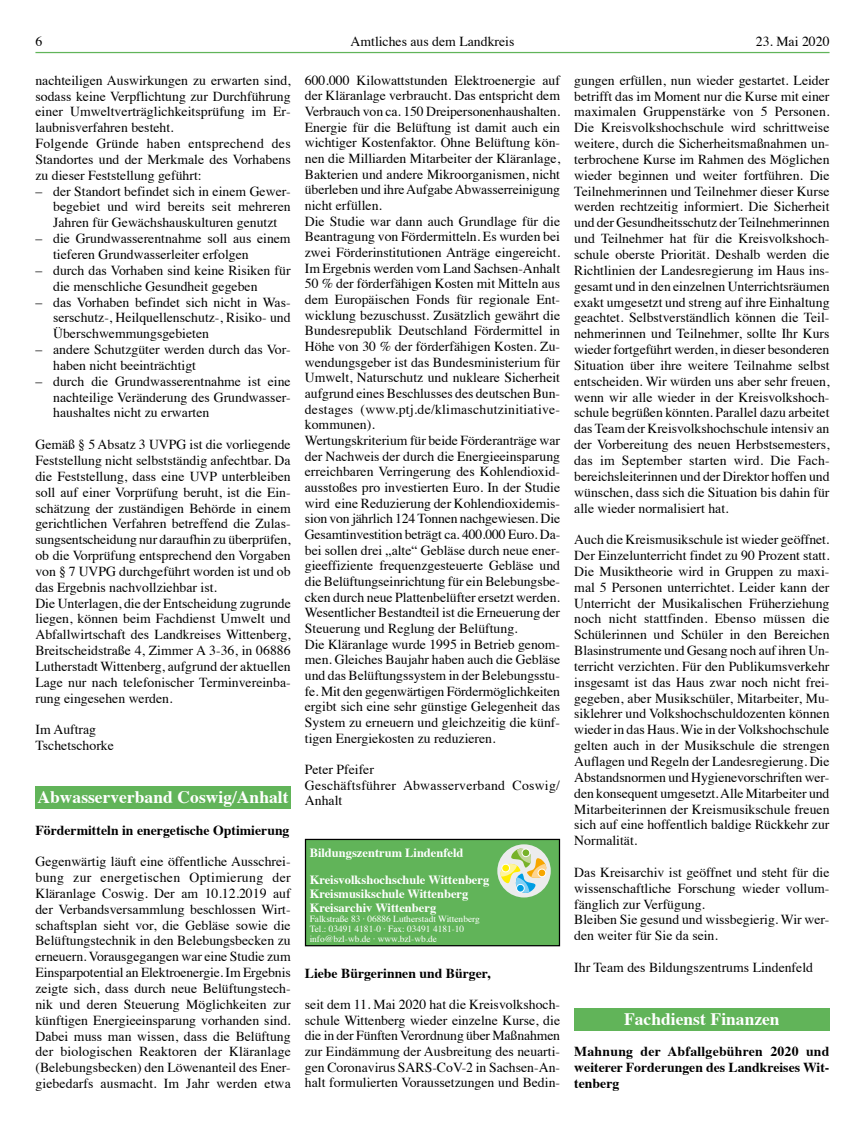
<style>
.page{position:relative;width:865px;height:1127px;background:#fff}
.page>*{position:absolute;margin:0;border:0;box-sizing:border-box;transform-origin:0 0}
.t1{font:700 17.5px "Times";color:#fff}
.t2{font:13.75px/15.9px "Times";color:#000}
.t3{font:700 13.75px/15.9px "Times";color:#000;text-align:justify}
.t4{font:13.75px/15.6px "Times";letter-spacing:.02em;color:#000}
.t5{font:700 12.5px/13.8px "Times";color:#fff}
.t6{font:9.38px/10px "Times";color:#fff}
</style>
<div class="page">
<hr style="left:35px;top:52px;width:794px;height:1px;background:#61b459">
<div style="left:574px;top:1008px;width:255px;height:23px;background:#61b459"></div>
<div style="left:305px;top:839px;width:254px;height:107px;background:#61b459"></div>
<div style="left:305px;top:839px;width:255px;height:107px;border:1px solid #000"></div>
<svg style="left:497px;top:844px;width:54px;height:53px"></svg>
<svg style="left:499px;top:847px;width:49px;height:47px;background:#c8d9af"></svg>
<div style="left:35px;top:786px;width:256px;height:23px;background:#61b459"></div>
<p class="t2" style="left:35px;top:32px;width:8px">6</p>
<p class="t2" style="left:350px;top:32px;width:165px">Amtliches aus dem Landkreis</p>
<p class="t2" style="left:755px;top:32px;width:75px">23. Mai 2020</p>
<p class="t2" style="left:574px;top:71px;width:257px;text-align:justify">gungen erfüllen, nun wieder gestartet. Leider betrifft das im Moment nur die Kurse mit einer maximalen Gruppenstärke von 5 Personen.<br>Die Kreisvolkshochschule wird schrittweise weitere, durch die Sicherheitsmaßnahmen un&shy;terbrochene Kurse im Rahmen des Möglichen wieder beginnen und weiter fortführen. Die Teilnehmerinnen und Teilnehmer dieser Kurse werden rechtzeitig informiert. Die Sicherheit und der Gesundheitsschutz der Teilnehmerinnen und Teilnehmer hat für die Kreisvolkshoch&shy;schule oberste Priorität. Deshalb werden die Richtlinien der Landesregierung im Haus ins&shy;gesamt und in den einzelnen Unterrichtsräumen exakt umgesetzt und streng auf ihre Einhaltung geachtet. Selbstverständlich können die Teil&shy;nehmerinnen und Teilnehmer, sollte Ihr Kurs wieder fortgeführt werden, in dieser besonderen Situation über ihre weitere Teilnahme selbst entscheiden. Wir würden uns aber sehr freuen, wenn wir alle wieder in der Kreisvolkshoch&shy;schule begrüßen könnten. Parallel dazu arbeitet das Team der Kreisvolkshochschule intensiv an der Vorbereitung des neuen Herbstsemesters, das im September starten wird. Die Fach&shy;bereichsleiterinnen und der Direktor hoffen und wünschen, dass sich die Situation bis dahin für alle wieder normalisiert hat.</p>
<p class="t2" style="left:574px;top:530px;width:257px;text-align:justify">Auch die Kreismusikschule ist wieder geöffnet.<br>Der Einzelunterricht findet zu 90 Prozent statt.<br>Die Musiktheorie wird in Gruppen zu maxi&shy;mal 5 Personen unterrichtet. Leider kann der Unterricht der Musikalischen Früherziehung noch nicht stattfinden. Ebenso müssen die Schülerinnen und Schüler in den Bereichen Blasinstrumente und Gesang noch auf ihren Un&shy;terricht verzichten. Für den Publikumsverkehr insgesamt ist das Haus zwar noch nicht frei&shy;gegeben, aber Musikschüler, Mitarbeiter, Mu&shy;siklehrer und Volkshochschuldozenten können wieder in das Haus. Wie in der Volkshochschule gelten auch in der Musikschule die strengen Auflagen und Regeln der Landesregierung. Die Abstandsnormen und Hygienevorschriften wer&shy;den konsequent umgesetzt. Alle Mitarbeiter und Mitarbeiterinnen der Kreismusikschule freuen sich auf eine hoffentlich baldige Rückkehr zur Normalität.</p>
<p class="t2" style="left:574px;top:863px;width:257px">Das Kreisarchiv ist geöffnet und steht für die wissenschaftliche Forschung wieder vollum&shy;fänglich zur Verfügung.<br>Bleiben Sie gesund und wissbegierig. Wir wer&shy;den weiter für Sie da sein.</p>
<p class="t2" style="left:574px;top:958px;width:240px">Ihr Team des Bildungszentrums Lindenfeld</p>
<p class="t1" style="left:624px;top:1002px;width:157px">Fachdienst Finanzen</p>
<p class="t3" style="left:574px;top:1042px;width:257px">Mahnung der Abfallgebühren 2020 und weiterer Forderungen des Landkreises Wit&shy;tenberg</p>
<p class="t2" style="left:305px;top:71px;width:257px">600.000 Kilowattstunden Elektroenergie auf der Kläranlage verbraucht. Das entspricht dem Verbrauch von ca. 150 Dreipersonenhaushalten.<br>Energie für die Belüftung ist damit auch ein wichtiger Kostenfaktor. Ohne Belüftung kön&shy;nen die Milliarden Mitarbeiter der Kläranlage, Bakterien und andere Mikroorganismen, nicht überleben und ihre Aufgabe Abwasserreinigung nicht erfüllen.<br>Die Studie war dann auch Grundlage für die Beantragung von Fördermitteln. Es wurden bei zwei Förderinstitutionen Anträge eingereicht.<br>Im Ergebnis werden vom Land Sachsen-Anhalt 50 % der förderfähigen Kosten mit Mitteln aus dem Europäischen Fonds für regionale Ent&shy;wicklung bezuschusst. Zusätzlich gewährt die Bundesrepublik Deutschland Fördermittel in Höhe von 30 % der förderfähigen Kosten. Zu&shy;wendungsgeber ist das Bundesministerium für Umwelt, Naturschutz und nukleare Sicherheit aufgrund eines Beschlusses des deutschen Bun&shy;destages (www.ptj.de/klimaschutzinitiative&shy;kommunen).<br>Wertungskriterium für beide Förderanträge war der Nachweis der durch die Energieeinsparung erreichbaren Verringerung des Kohlendioxid&shy;ausstoßes pro investierten Euro. In der Studie wird eine Reduzierung der Kohlendioxidemis&shy;sion von jährlich 124 Tonnen nachgewiesen. Die Gesamtinvestition beträgt ca. 400.000 Euro. Da&shy;bei sollen drei „alte“ Gebläse durch neue ener&shy;gieeffiziente frequenzgesteuerte Gebläse und die Belüftungseinrichtung für ein Belebungsbe&shy;cken durch neue Plattenbelüfter ersetzt werden.<br>Wesentlicher Bestandteil ist die Erneuerung der Steuerung und Reglung der Belüftung.<br>Die Kläranlage wurde 1995 in Betrieb genom&shy;men. Gleiches Baujahr haben auch die Gebläse und das Belüftungssystem in der Belebungsstu&shy;fe. Mit den gegenwärtigen Fördermöglichkeiten ergibt sich eine sehr günstige Gelegenheit das System zu erneuern und gleichzeitig die künf&shy;tigen Energiekosten zu reduzieren.</p>
<p class="t4" style="left:305px;top:760px;width:256px">Peter Pfeifer<br>Geschäftsführer Abwasserverband Coswig/<br>Anhalt</p>
<p class="t2" style="left:35px;top:71px;width:257px">nachteiligen Auswirkungen zu erwarten sind, sodass keine Verpflichtung zur Durchführung einer Umweltverträglichkeitsprüfung im Er&shy;laubnisverfahren besteht.<br>Folgende Gründe haben entsprechend des Standortes und der Merkmale des Vorhabens zu dieser Feststellung geführt:</p>
<p class="t2" style="left:53px;top:182px;width:239px;text-align:justify;text-indent:-18px">– der Standort befindet sich in einem Gewer&shy;begebiet und wird bereits seit mehreren Jahren für Gewächshauskulturen genutzt</p>
<p class="t2" style="left:53px;top:229px;width:239px;text-indent:-18px">– die Grundwasserentnahme soll aus einem tieferen Grundwasserleiter erfolgen</p>
<p class="t2" style="left:53px;top:261px;width:239px;text-indent:-18px">– durch das Vorhaben sind keine Risiken für die menschliche Gesundheit gegeben</p>
<p class="t2" style="left:53px;top:293px;width:239px;text-align:justify;text-indent:-18px">– das Vorhaben befindet sich nicht in Was&shy;serschutz-, Heilquellenschutz-, Risiko- und Überschwemmungsgebieten</p>
<p class="t2" style="left:53px;top:340px;width:239px;text-indent:-18px">– andere Schutzgüter werden durch das Vor&shy;haben nicht beeinträchtigt</p>
<p class="t2" style="left:53px;top:372px;width:239px;text-align:justify;text-indent:-18px">– durch die Grundwasserentnahme ist eine nachteilige Veränderung des Grundwasser&shy;haushaltes nicht zu erwarten</p>
<p class="t2" style="left:35px;top:435px;width:257px">Gemäß § 5 Absatz 3 UVPG ist die vorliegende Feststellung nicht selbstständig anfechtbar. Da die Feststellung, dass eine UVP unterbleiben soll auf einer Vorprüfung beruht, ist die Ein&shy;schätzung der zuständigen Behörde in einem gerichtlichen Verfahren betreffend die Zulas&shy;sungsentscheidung nur daraufhin zu überprüfen, ob die Vorprüfung entsprechend den Vorgaben von § 7 UVPG durchgeführt worden ist und ob das Ergebnis nachvollziehbar ist.<br>Die Unterlagen, die der Entscheidung zugrunde liegen, können beim Fachdienst Umwelt und Abfallwirtschaft des Landkreises Wittenberg, Breitscheidstraße 4, Zimmer A 3-36, in 06886<br>Lutherstadt Wittenberg, aufgrund der aktuellen Lage nur nach telefonischer Terminvereinba&shy;rung eingesehen werden.</p>
<p class="t2" style="left:35px;top:720px;width:80px">Im Auftrag<br>Tschetschorke</p>
<p class="t1" style="left:38px;top:780px;width:252px">Abwasserverband Coswig/Anhalt</p>
<p class="t3" style="left:35px;top:820px;width:255px">Fördermitteln in energetische Optimierung</p>
<p class="t2" style="left:35px;top:852px;width:257px;text-align:justify">Gegenwärtig läuft eine öffentliche Ausschrei&shy;bung zur energetischen Optimierung der Kläranlage Coswig. Der am 10.12.2019 auf der Verbandsversammlung beschlossen Wirt&shy;schaftsplan sieht vor, die Gebläse sowie die Belüftungstechnik in den Belebungsbecken zu erneuern. Vorausgegangen war eine Studie zum Einsparpotential an Elektroenergie. Im Ergebnis zeigte sich, dass durch neue Belüftungstech&shy;nik und deren Steuerung Möglichkeiten zur künftigen Energieeinsparung vorhanden sind.<br>Dabei muss man wissen, dass die Belüftung der biologischen Reaktoren der Kläranlage (Belebungsbecken) den Löwenanteil des Ener&shy;giebedarfs ausmacht. Im Jahr werden etwa</p>
<p class="t5" style="left:310px;top:844px;width:155px">Bildungszentrum Lindenfeld</p>
<p class="t5" style="left:310px;top:871px;width:181px">Kreisvolkshochschule Wittenberg<br>Kreismusikschule Wittenberg<br>Kreisarchiv Wittenberg</p>
<p class="t6" style="left:310px;top:912px;width:172px">Falkstraße 83 · 06886 Lutherstadt Wittenberg<br>Tel.: 03491 4181-0 · Fax: 03491 4181-10 info@bzl-wb.de · www.bzl-wb.de</p>
<p class="t3" style="left:305px;top:963px;width:187px">Liebe Bürgerinnen und Bürger,</p>
<p class="t2" style="left:305px;top:995px;width:257px;text-align:justify">seit dem 11. Mai 2020 hat die Kreisvolkshoch&shy;schule Wittenberg wieder einzelne Kurse, die die in der Fünften Verordnung über Maßnahmen zur Eindämmung der Ausbreitung des neuarti&shy;gen Coronavirus SARS-CoV-2 in Sachsen-An&shy;halt formulierten Voraussetzungen und Bedin-</p>
</div>
